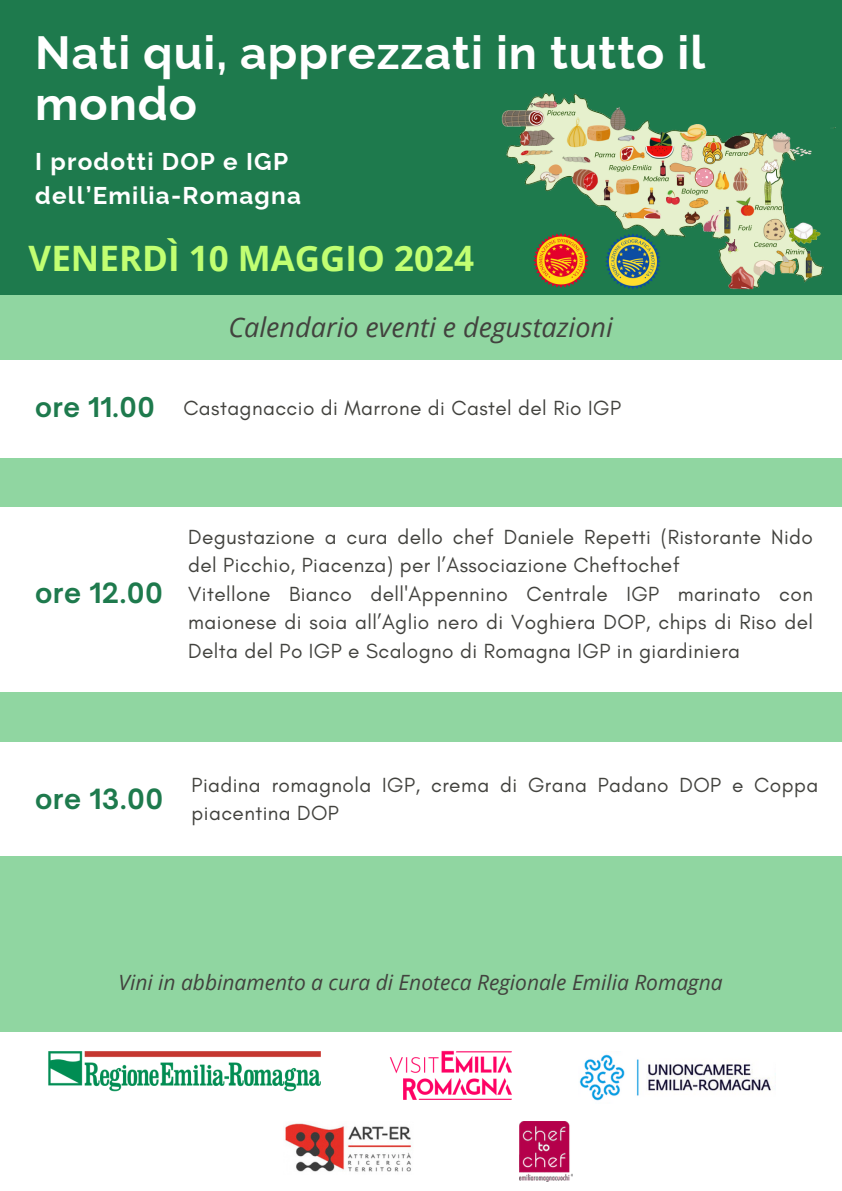
<style>
.page{position:relative;width:842px;height:1191px;background:#fff}
.page>*{position:absolute;margin:0;border:0;box-sizing:border-box;transform-origin:0 0}
.t1{font:700 46.6px/51px "Raleway";letter-spacing:.02em;color:#fff}
.t2{font:700 35px "Open Sans";color:#c1ff72}
.t3{font:italic 27px "Open Sans";color:#42423e}
.t4{font:700 26.6px "Open Sauce One";letter-spacing:.02em;color:#1e7a4d}
.t5{font:700 26px "Open Sauce One";letter-spacing:.02em;color:#1e7a4d}
.t6{font:700 24.3px/33.8px "Raleway";letter-spacing:.05em;color:#fff}
.t7{font:italic 21px "Open Sans";color:#42423e}
.t8{font:20.8px/28.5px "Glacial Indifference";letter-spacing:.02em;color:#42423e}
</style>
<div class="page">
<div style="left:0;top:0;width:842px;height:1190px;background:#90d6a1"></div>
<div style="left:0;top:0;width:842px;height:295px;background:#1e7a4d"></div>
<img style="left:501px;top:93px;width:335px;height:197px">
<img style="left:525px;top:227px;width:72px;height:63px">
<img style="left:599px;top:227px;width:68px;height:63px">
<div style="left:0;top:1032px;width:842px;height:158px;background:#fff"></div>
<img style="left:579px;top:1054px;width:192px;height:47px">
<img style="left:48px;top:1051px;width:273px;height:41px">
<img style="left:389px;top:1050px;width:123px;height:50px">
<img style="left:285px;top:1123px;width:127px;height:49px">
<img style="left:519px;top:1121px;width:54px;height:59px">
<div style="left:0;top:360px;width:842px;height:97px;background:#fff"></div>
<div style="left:0;top:507px;width:842px;height:185px;background:#fff"></div>
<div style="left:0;top:742px;width:842px;height:114px;background:#fff"></div>
<p class="t1" style="left:35px;top:27px;width:671px">Nati qui, apprezzati in tutto il mondo</p>
<h3 class="t6" style="left:35px;top:144px;width:267px">I prodotti DOP e IGP dell’Emilia-Romagna</h3>
<h3 class="t2" style="left:29px;top:233px;width:447px">VENERDÌ 10 MAGGIO 2024</h3>
<p class="t3" style="left:228px;top:308px;width:386px">Calendario eventi e degustazioni</p>
<p class="t5" style="left:35px;top:391px;width:121px">ore 11.00</p>
<p class="t8" style="left:183px;top:394px;width:439px">Castagnaccio di Marrone di Castel del Rio IGP</p>
<p class="t4" style="left:35px;top:577px;width:129px">ore 12.00</p>
<p class="t8" style="left:188px;top:522px;width:626px">Degustazione a cura dello chef Daniele Repetti (Ristorante Nido del Picchio, Piacenza) per l’Associazione Cheftochef</p>
<p class="t8" style="left:188px;top:579px;width:626px;text-align:justify">Vitellone Bianco dell'Appennino Centrale IGP marinato con maionese di soia all’Aglio nero di Voghiera DOP, chips di Riso del Delta del Po IGP e Scalogno di Romagna IGP in giardiniera</p>
<p class="t4" style="left:35px;top:781px;width:130px">ore 13.00</p>
<p class="t8" style="left:192px;top:770px;width:628px">Piadina romagnola IGP, crema di Grana Padano DOP e Coppa piacentina DOP</p>
<p class="t7" style="left:119px;top:967px;width:606px">Vini in abbinamento a cura di Enoteca Regionale Emilia Romagna</p>
</div>
